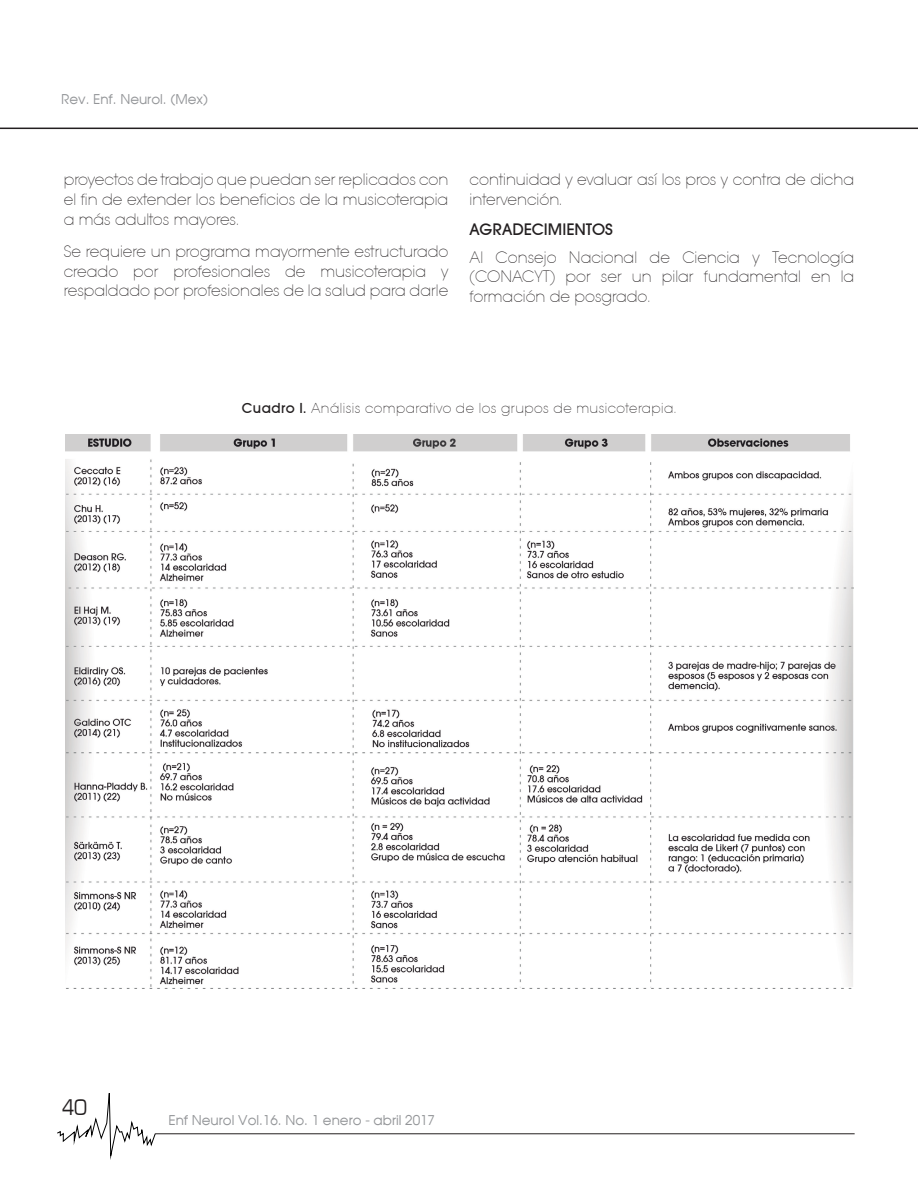
<style>
.page{position:relative;width:918px;height:1188px;background:#fff}
.page>*{position:absolute;margin:0;border:0;box-sizing:border-box;transform-origin:0 0}
.t1{font:21px "Eurasia Normal";color:#231f20}
.Estilo_de_párrafo_1{font:17.25px/19.6px "Avant Garde Ext Lit ITCTT";color:#231f20;text-align:justify}
.Estilo_de_párrafo_1-2{font:17.25px "Avant Garde Md ITCTT";color:#231f20}
.t2{font:15px "Avant Garde Ext Lit ITCTT";letter-spacing:.03em;color:#231f20}
.t3{font:13.5px "Avant Garde";color:#939598}
.s1{font-family:"Avant Garde Md ITCTT"}
</style>
<div class="page">
<hr style="left:0;top:128px;width:918px;height:1px;background:#231f20">
<hr style="left:155px;top:1134px;width:700px;height:1px;background:#231f20">
<svg style="left:57px;top:1093px;width:99px;height:66px"></svg>
<img style="left:65px;top:435px;width:788px;height:554px">
<p class="t3" style="left:61px;top:90px;width:148px">Rev. Enf. Neurol. (Mex)</p>
<p class="Estilo_de_párrafo_1" style="left:64px;top:170px;width:386px">proyectos de trabajo que puedan ser replicados con el fin de extender los beneficios de la musicoterapia a más adultos mayores.</p>
<p class="Estilo_de_párrafo_1" style="left:64px;top:242px;width:386px">Se requiere un programa mayormente estructurado creado por profesionales de musicoterapia y respaldado por profesionales de la salud para darle</p>
<p class="Estilo_de_párrafo_1" style="left:470px;top:170px;width:386px">continuidad y evaluar así los pros y contra de dicha intervención.</p>
<p class="Estilo_de_párrafo_1-2" style="left:470px;top:219px;width:145px">AGRADECIMIENTOS</p>
<p class="Estilo_de_párrafo_1" style="left:470px;top:248px;width:386px">Al Consejo Nacional de Ciencia y Tecnología (CONACYT) por ser un pilar fundamental en la formación de posgrado.</p>
<p class="t2" style="left:242px;top:400px;width:436px"><span class="s1">Cuadro I.</span> Análisis comparativo de los grupos de musicoterapia.</p>
<p class="t1" style="left:62px;top:1093px;width:26px">40</p>
<p class="t3" style="left:168px;top:1112px;width:268px">Enf Neurol Vol.16. No. 1 enero - abril 2017</p>
</div>
